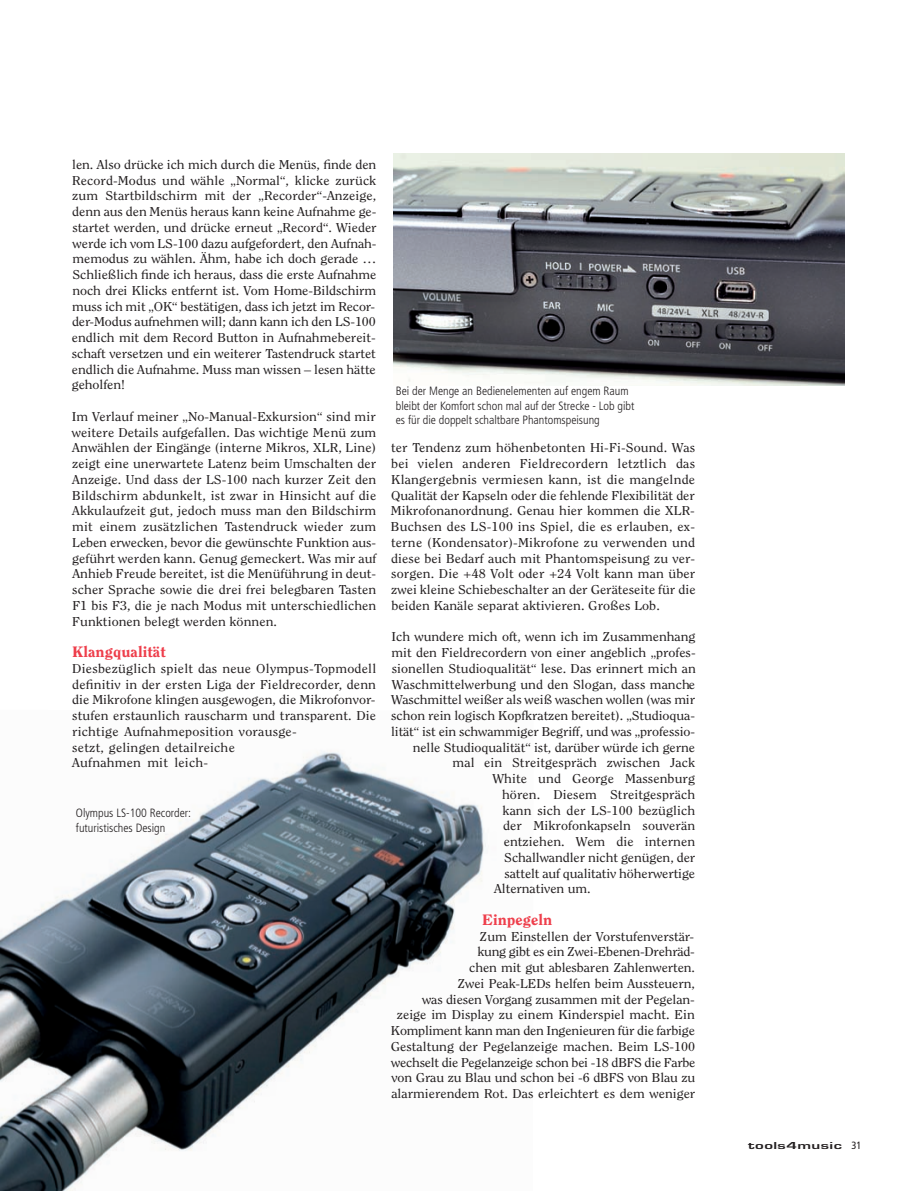
<style>
.page{position:relative;width:906px;height:1191px;background:#fff}
.page>*{position:absolute;margin:0;border:0;box-sizing:border-box;transform-origin:0 0}
.t1{font:800 15px "Clearface Std";letter-spacing:.005em;color:#ee3e4b;scale:1.1 1}
.t2{font:12.75px/15.8px "Clearface Std";color:#231f20;text-align:justify;scale:1.1 1}
.t3{font:300 condensed 12px/14.4px "Frutiger LT Std";color:#231f20}
.t4{font:700 10.5px "Eurostile T";letter-spacing:.025em;color:#231f20;scale:1.6 1}
.s1{font-family:"Frutiger LT Std";font-weight:400;font-stretch:condensed}
</style>
<div class="page">
<img style="left:0;top:751px;width:486px;height:440px">
<img style="left:394px;top:154px;width:451px;height:231px">
<p class="t2" style="left:72px;top:157px;width:279px">len. Also drücke ich mich durch die Menüs, finde den Record-Modus und wähle „Normal“, klicke zurück zum Startbildschirm mit der „Recorder“-Anzeige, denn aus den Menüs heraus kann keine Aufnahme ge&shy;startet werden, und drücke erneut „Record“. Wieder werde ich vom LS-100 dazu aufgefordert, den Aufnah&shy;memodus zu wählen. Ähm, habe ich doch gerade … Schließlich finde ich heraus, dass die erste Aufnahme noch drei Klicks entfernt ist. Vom Home-Bildschirm muss ich mit „OK“ bestätigen, dass ich jetzt im Recor&shy;der-Modus aufnehmen will; dann kann ich den LS-100 endlich mit dem Record Button in Aufnahmebereit&shy;schaft versetzen und ein weiterer Tastendruck startet endlich die Aufnahme. Muss man wissen – lesen hätte geholfen!</p>
<p class="t2" style="left:72px;top:409px;width:278px">Im Verlauf meiner „No-Manual-Exkursion“ sind mir weitere Details aufgefallen. Das wichtige Menü zum Anwählen der Eingänge (interne Mikros, XLR, Line) zeigt eine unerwartete Latenz beim Umschalten der Anzeige. Und dass der LS-100 nach kurzer Zeit den Bildschirm abdunkelt, ist zwar in Hinsicht auf die Akku laufzeit gut, jedoch muss man den Bildschirm mit einem zusätzlichen Tastendruck wieder zum Leben erwecken, bevor die gewünschte Funktion aus&shy;geführt werden kann. Genug gemeckert. Was mir auf Anhieb Freude bereitet, ist die Menüführung in deut&shy;scher Sprache sowie die drei frei belegbaren Tasten F1 bis F3, die je nach Modus mit unterschiedlichen Funktionen belegt werden können.</p>
<p class="t1" style="left:72px;top:646px;width:87px">Klangqualität</p>
<p class="t2" style="left:72px;top:661px;width:278px;text-align:left">Diesbezüglich spielt das neue Olympus-Topmodell definitiv in der ersten Liga der Fieldrecorder, denn die Mikrofone klingen ausgewogen, die Mikrofonvor&shy;stufen erstaunlich rauscharm und transparent. Die richtige Aufnahmeposition vorausge-<br>setzt, gelingen detailreiche<br>Aufnahmen mit leich-</p>
<p class="t3" style="left:76px;top:807px;width:117px">Olympus LS-100 Recorder: futuristisches Design</p>
<p class="t3" style="left:396px;top:385px;width:240px">Bei der Menge an Bedienelementen auf engem Raum bleibt der Komfort schon mal auf der Strecke - Lob gibt es für die doppelt schaltbare Phantomspeisung</p>
<p class="t2" style="left:391px;top:441px;width:278px">ter Tendenz zum höhenbetonten Hi-Fi-Sound. Was bei vielen anderen Fieldrecordern letztlich das Klangergebnis vermiesen kann, ist die mangelnde Qualität der Kapseln oder die fehlende Flexibilität der Mikrofonanordnung. Genau hier kommen die XLR-Buchsen des LS-100 ins Spiel, die es erlauben, ex&shy;terne (Kondensator)-Mikrofone zu verwenden und diese bei Bedarf auch mit Phantomspeisung zu ver&shy;sorgen. Die +48 Volt oder +24 Volt kann man über zwei kleine Schiebeschalter an der Geräteseite für die beiden Kanäle separat aktivieren. Großes Lob.</p>
<p class="t2" style="left:392px;top:630px;width:278px">Ich wundere mich oft, wenn ich im Zusammenhang</p>
<p class="t2" style="left:392px;top:646px;width:278px">mit den Fieldrecordern von einer angeblich „profes-</p>
<p class="t2" style="left:392px;top:661px;width:278px">sionellen Studioqualität“ lese. Das erinnert mich an</p>
<p class="t2" style="left:392px;top:677px;width:277px">Waschmittelwerbung und den Slogan, dass manche</p>
<p class="t2" style="left:391px;top:693px;width:278px">Waschmittel weißer als weiß waschen wollen (was mir</p>
<p class="t2" style="left:391px;top:709px;width:278px">schon rein logisch Kopfkratzen bereitet). „Studioqua-</p>
<p class="t2" style="left:391px;top:724px;width:278px">lität“ ist ein schwammiger Begriff, und was „professio-</p>
<p class="t2" style="left:413px;top:740px;width:258px">nelle Studioqualität“ ist, darüber würde ich gerne</p>
<p class="t2" style="left:453px;top:756px;width:222px">mal ein Streitgespräch zwischen Jack</p>
<p class="t2" style="left:493px;top:772px;width:186px">White und George Massenburg</p>
<p class="t2" style="left:502px;top:787px;width:177px">hören. Diesem Streitgespräch</p>
<p class="t2" style="left:503px;top:803px;width:177px">kann sich der LS-100 bezüglich</p>
<p class="t2" style="left:503px;top:819px;width:176px">der Mikrofonkapseln souverän</p>
<p class="t2" style="left:504px;top:835px;width:176px">entziehen. Wem die internen</p>
<p class="t2" style="left:504px;top:850px;width:175px">Schallwandler nicht genügen, der</p>
<p class="t2" style="left:505px;top:866px;width:175px">sattelt auf qualitativ höherwertige</p>
<p class="t2" style="left:494px;top:882px;width:89px">Alternativen um.</p>
<p class="t1" style="left:482px;top:913px;width:65px">Einpegeln</p>
<p class="t2" style="left:391px;top:929px;width:278px;text-align:right">Zum Einstellen der Vorstufenverstär-<br>kung gibt es ein Zwei-Ebenen-Drehräd-<br>chen mit gut ablesbaren Zahlenwerten.<br>Zwei Peak-LEDs helfen beim Aussteuern,<br>was diesen Vorgang zusammen mit der Pegelan&shy;zeige im Display zu einem Kinderspiel macht. Ein Kompliment kann man den Ingenieuren für die farbige Gestaltung der Pegelanzeige machen. Beim LS-100 wechselt die Pegelanzeige schon bei -18 dBFS die Farbe von Grau zu Blau und schon bei -6 dBFS von Blau zu alarmierendem Rot. Das erleichtert es dem weniger</p>
<p class="t4" style="left:748px;top:1140px;width:72px">tools4music <span class="s1">31</span></p>
</div>
